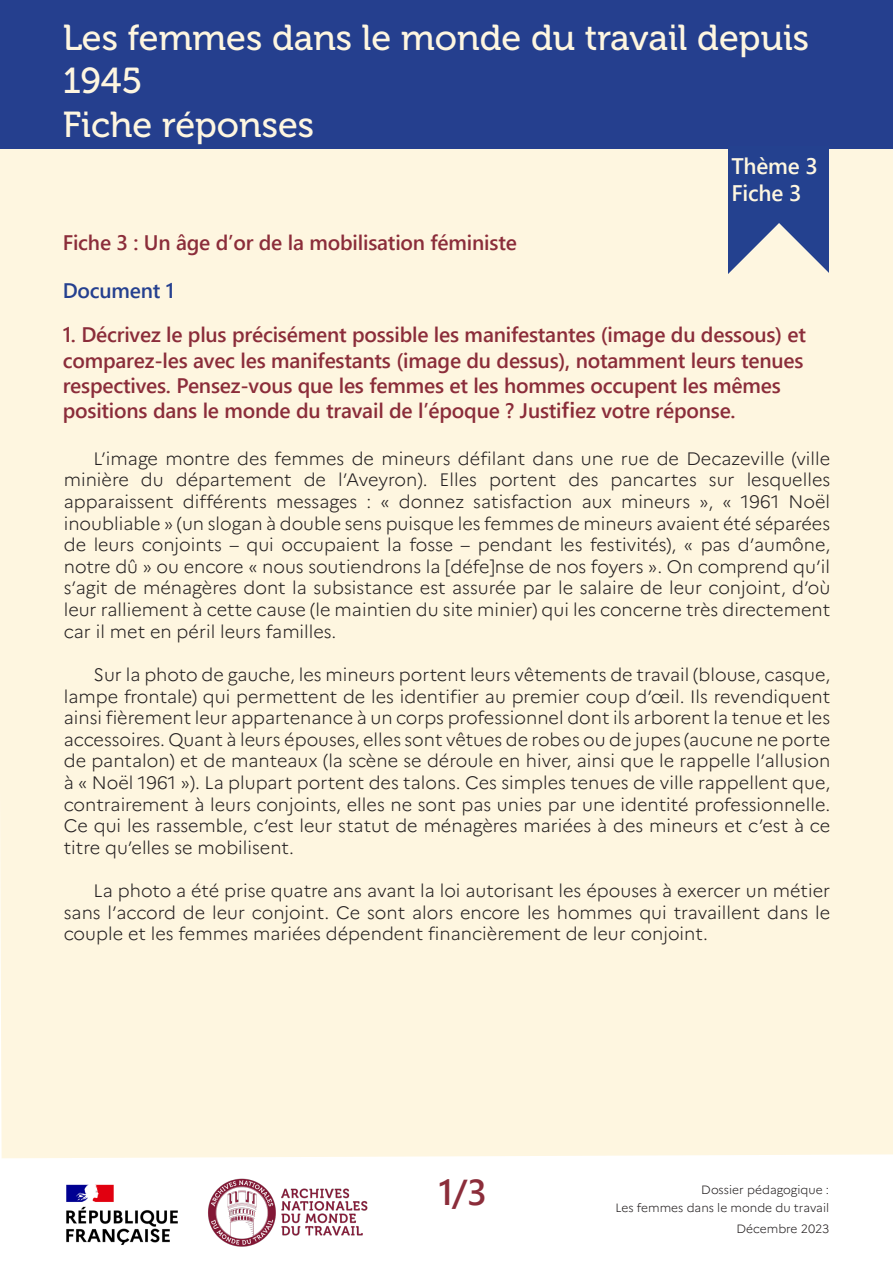
<style>
.page{position:relative;width:893px;height:1263px;background:#fff}
.page>*{position:absolute;margin:0;border:0;box-sizing:border-box;transform-origin:0 0}
.t1{font:36px/43.2px "Museo 500";color:#fef6e0}
.t2{font:700 36px "Yu Gothic UI";color:#8b2d3a}
.t3{font:700 22.5px/27px "Yu Gothic UI";letter-spacing:-.01em;color:#fef6e0}
.t4{font:700 21px/25.2px "Yu Gothic UI";letter-spacing:-.01em;color:#8b2d3a}
.t5{font:700 21px "Yu Gothic UI";letter-spacing:-.01em;color:#25408f}
.t6{font:300 18px/21.6px "Marianne";color:#231f20;text-align:justify}
.t7{font:300 12px/18px "Marianne";color:#231f20;text-align:right}
</style>
<div class="page">
<div style="left:0;top:149px;width:893px;height:1009px;background:#fef6e0"></div>
<img style="left:66px;top:1184px;width:112px;height:61px">
<img style="left:208px;top:1178px;width:160px;height:69px">
<div style="left:0;top:0;width:893px;height:149px;background:#253f8e"></div>
<div style="left:729px;top:146px;width:100px;height:128px;background:#24418f"></div>
<svg style="left:710px;top:223px;width:136px;height:136px;background:#e0ddd5"></svg>
<h1 class="t1" style="left:63px;top:17px;width:748px">Les femmes dans le monde du travail depuis<br>1945<br>Fiche réponses</h1>
<p class="t4" style="left:63px;top:230px;width:456px">Fiche 3 : Un âge d’or de la mobilisation féministe</p>
<p class="t5" style="left:63px;top:278px;width:113px">Document 1</p>
<p class="t3" style="left:731px;top:153px;width:88px">Thème 3<br>Fiche 3</p>
<p class="t4" style="left:63px;top:322px;width:745px">1. Décrivez le plus précisément possible les manifestantes (image du dessous) et comparez-les avec les manifestants (image du dessus), notamment leurs tenues respectives. Pensez-vous que les femmes et les hommes occupent les mêmes positions dans le monde du travail de l’époque ? Justifiez votre réponse.</p>
<p class="t6" style="left:64px;top:446px;width:768px;text-indent:30px">L’image montre des femmes de mineurs défilant dans une rue de Decazeville (ville minière du département de l’Aveyron). Elles portent des pancartes sur lesquelles apparaissent différents messages : « donnez satisfaction aux mineurs », « 1961 Noël inoubliable » (un slogan à double sens puisque les femmes de mineurs avaient été séparées de leurs conjoints – qui occupaient la fosse – pendant les festivités), « pas d’aumône, notre dû » ou encore « nous soutiendrons la [défe]nse de nos foyers ». On comprend qu’il s’agit de ménagères dont la subsistance est assurée par le salaire de leur conjoint, d’où leur ralliement à cette cause (le maintien du site minier) qui les concerne très directement car il met en péril leurs familles.</p>
<p class="t6" style="left:64px;top:662px;width:768px;text-indent:30px">Sur la photo de gauche, les mineurs portent leurs vêtements de travail (blouse, casque, lampe frontale) qui permettent de les identifier au premier coup d’œil. Ils revendiquent ainsi fièrement leur appartenance à un corps professionnel dont ils arborent la tenue et les accessoires. Quant à leurs épouses, elles sont vêtues de robes ou de jupes (aucune ne porte de pantalon) et de manteaux (la scène se déroule en hiver, ainsi que le rappelle l’allusion à « Noël 1961 »). La plupart portent des talons. Ces simples tenues de ville rappellent que, contrairement à leurs conjoints, elles ne sont pas unies par une identité professionnelle.<br>Ce qui les rassemble, c’est leur statut de ménagères mariées à des mineurs et c’est à ce titre qu’elles se mobilisent.</p>
<p class="t6" style="left:64px;top:878px;width:768px;text-indent:30px">La photo a été prise quatre ans avant la loi autorisant les épouses à exercer un métier sans l’accord de leur conjoint. Ce sont alors encore les hommes qui travaillent dans le couple et les femmes mariées dépendent financièrement de leur conjoint.</p>
<h1 class="t2" style="left:438px;top:1171px;width:50px">1/3</h1>
<p class="t7" style="left:615px;top:1179px;width:215px">Dossier pédagogique :<br>Les femmes dans le monde du travail</p>
<p class="t7" style="left:736px;top:1219px;width:94px">Décembre 2023</p>
</div>
